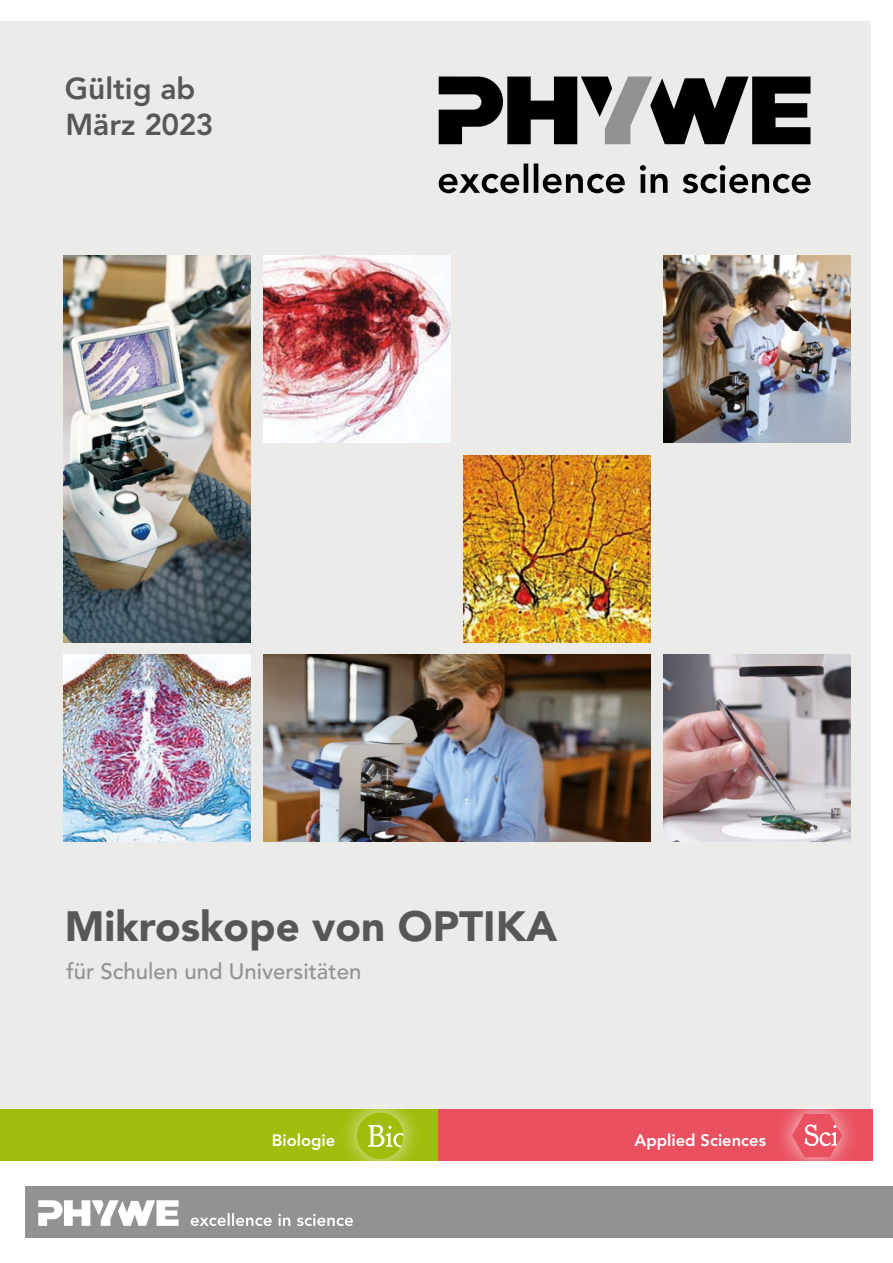
<style>
.page{position:relative;width:893px;height:1263px;background:#fff}
.page>*{position:absolute;margin:0;border:0;box-sizing:border-box;transform-origin:0 0}
.t1{font:900 42px "Avenir LT Std";color:#575756}
.t2{font:800 30px/36px "Avenir LT Std";color:#575756}
.t3{font:500 22.2px "Avenir LT Std";color:#929292}
.t4{font:800 16.5px "Avenir LT Std";color:#fff}
</style>
<div class="page">
<div style="left:0;top:21px;width:871px;height:1140px;background:#ebebe9"></div>
<div style="left:26px;top:1186px;width:867px;height:51px;background:#929292"></div>
<svg style="left:191px;top:1213px;width:162px;height:13px"></svg>
<svg style="left:38px;top:1200px;width:141px;height:26px"></svg>
<svg style="left:439px;top:77px;width:371px;height:67px"></svg>
<svg style="left:439px;top:164px;width:371px;height:29px"></svg>
<div style="left:0;top:1110px;width:438px;height:51px;background:#a2bc0c"></div>
<div style="left:438px;top:1110px;width:434px;height:51px;background:#ea5160"></div>
<div style="left:774px;top:1094px;width:86px;height:83px;background:#fff;opacity:.75"></div>
<svg style="left:792px;top:1113px;width:50px;height:44px"></svg>
<div style="left:338px;top:1093px;width:85px;height:85px;background:#fff;opacity:.75"></div>
<svg style="left:357px;top:1112px;width:47px;height:47px"></svg>
<img style="left:264px;top:255px;width:187px;height:187px">
<img style="left:463px;top:455px;width:188px;height:187px">
<img style="left:663px;top:655px;width:187px;height:187px">
<img style="left:64px;top:255px;width:187px;height:387px">
<img style="left:663px;top:255px;width:187px;height:187px">
<img style="left:64px;top:655px;width:187px;height:187px">
<img style="left:264px;top:655px;width:387px;height:187px">
<h2 class="t2" style="left:65px;top:71px;width:150px">Gültig ab<br>März 2023</h2>
<h1 class="t1" style="left:65px;top:901px;width:494px">Mikroskope von OPTIKA</h1>
<p class="t3" style="left:67px;top:958px;width:296px">für Schulen und Universitäten</p>
<p class="t4" style="left:272px;top:1130px;width:65px">Biologie</p>
<p class="t4" style="left:635px;top:1130px;width:133px">Applied Sciences</p>
</div>
